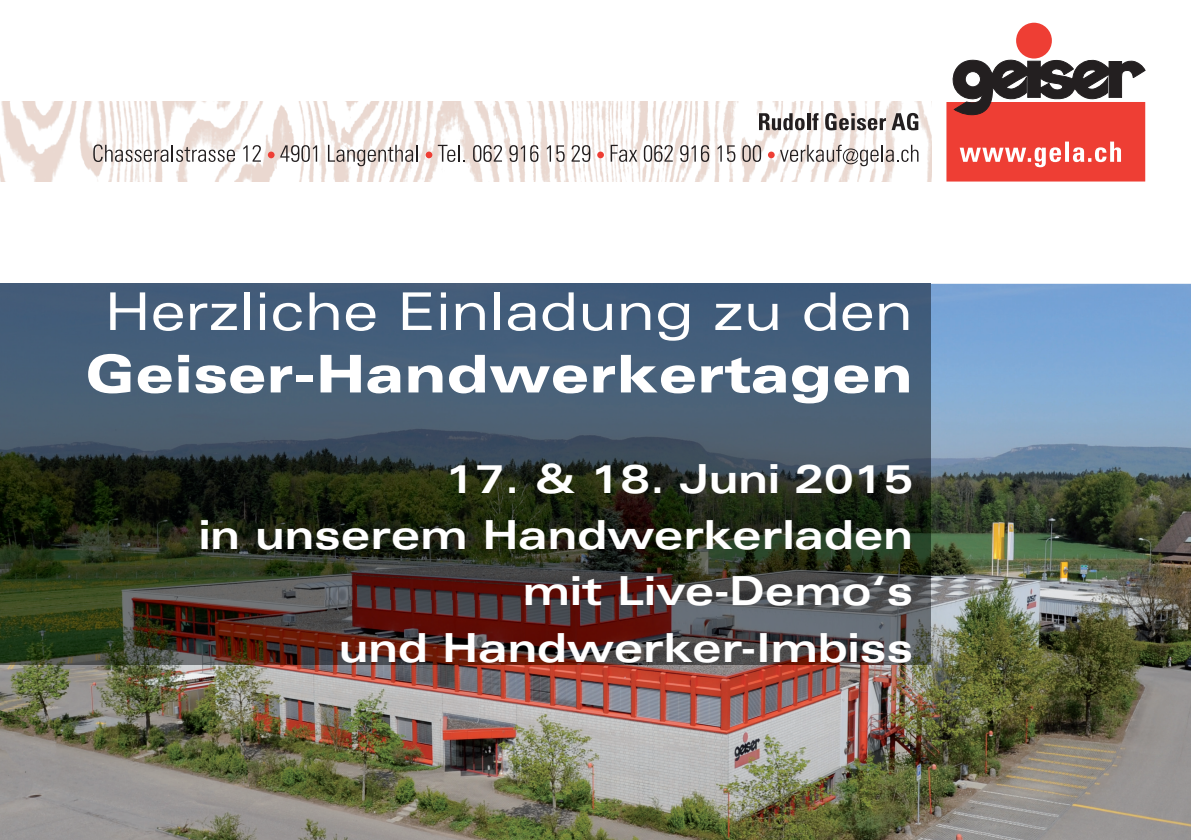
<style>
.page{position:relative;width:1191px;height:840px;background:#fff}
.page>*{position:absolute;margin:0;border:0;box-sizing:border-box;transform-origin:0 0}
.t1{font:expanded 52px "Univers LT Std";color:#fff}
.t2{font:900 expanded 52px "Univers LT Std";color:#fff}
.t3{font:700 expanded 40px/56px "Univers LT Std";color:#fff;text-align:right}
</style>
<div class="page">
<img style="left:0;top:101px;width:931px;height:80px">
<div style="left:1016px;top:23px;width:35px;height:35px;background:#ee3e34;border-radius:50%"></div>
<svg style="left:946px;top:58px;width:199px;height:123px"></svg>
<svg style="left:759px;top:113px;width:45px;height:17px"></svg>
<hr style="left:807px;top:113px;width:3px;height:17px;background:#231f20">
<svg style="left:812px;top:113px;width:6px;height:17px"></svg>
<svg style="left:825px;top:113px;width:93px;height:17px"></svg>
<svg style="left:93px;top:144px;width:142px;height:18px"></svg>
<svg style="left:243px;top:145px;width:18px;height:17px"></svg>
<div style="left:268px;top:151px;width:6px;height:7px;background:#ee3e34;border-radius:50%"></div>
<svg style="left:280px;top:145px;width:37px;height:17px"></svg>
<svg style="left:328px;top:145px;width:90px;height:21px"></svg>
<div style="left:425px;top:151px;width:7px;height:7px;background:#ee3e34;border-radius:50%"></div>
<svg style="left:438px;top:145px;width:27px;height:17px"></svg>
<svg style="left:473px;top:145px;width:29px;height:17px"></svg>
<svg style="left:509px;top:145px;width:30px;height:17px"></svg>
<svg style="left:547px;top:145px;width:18px;height:17px"></svg>
<svg style="left:571px;top:145px;width:19px;height:17px"></svg>
<div style="left:597px;top:151px;width:7px;height:7px;background:#ee3e34;border-radius:50%"></div>
<svg style="left:610px;top:145px;width:27px;height:17px"></svg>
<svg style="left:644px;top:145px;width:29px;height:17px"></svg>
<svg style="left:680px;top:145px;width:29px;height:17px"></svg>
<svg style="left:717px;top:145px;width:18px;height:17px"></svg>
<svg style="left:742px;top:145px;width:19px;height:17px"></svg>
<div style="left:768px;top:151px;width:6px;height:7px;background:#ee3e34;border-radius:50%"></div>
<svg style="left:780px;top:145px;width:138px;height:21px"></svg>
<img style="left:0;top:663px;width:69px;height:176px">
<img style="left:911px;top:283px;width:280px;height:556px">
<img style="left:69px;top:663px;width:842px;height:176px">
<img style="left:0;top:283px;width:930px;height:380px">
<h1 class="t1" style="left:105px;top:280px;width:810px">Herzliche Einladung zu den</h1>
<h1 class="t2" style="left:85px;top:343px;width:829px">Geiser-Handwerkertagen</h1>
<p class="t3" style="left:199px;top:450px;width:716px">17. &amp; 18. Juni 2015<br>in unserem Handwerkerladen mit Live-Demo‘s<br>und Handwerker-Imbiss</p>
</div>
